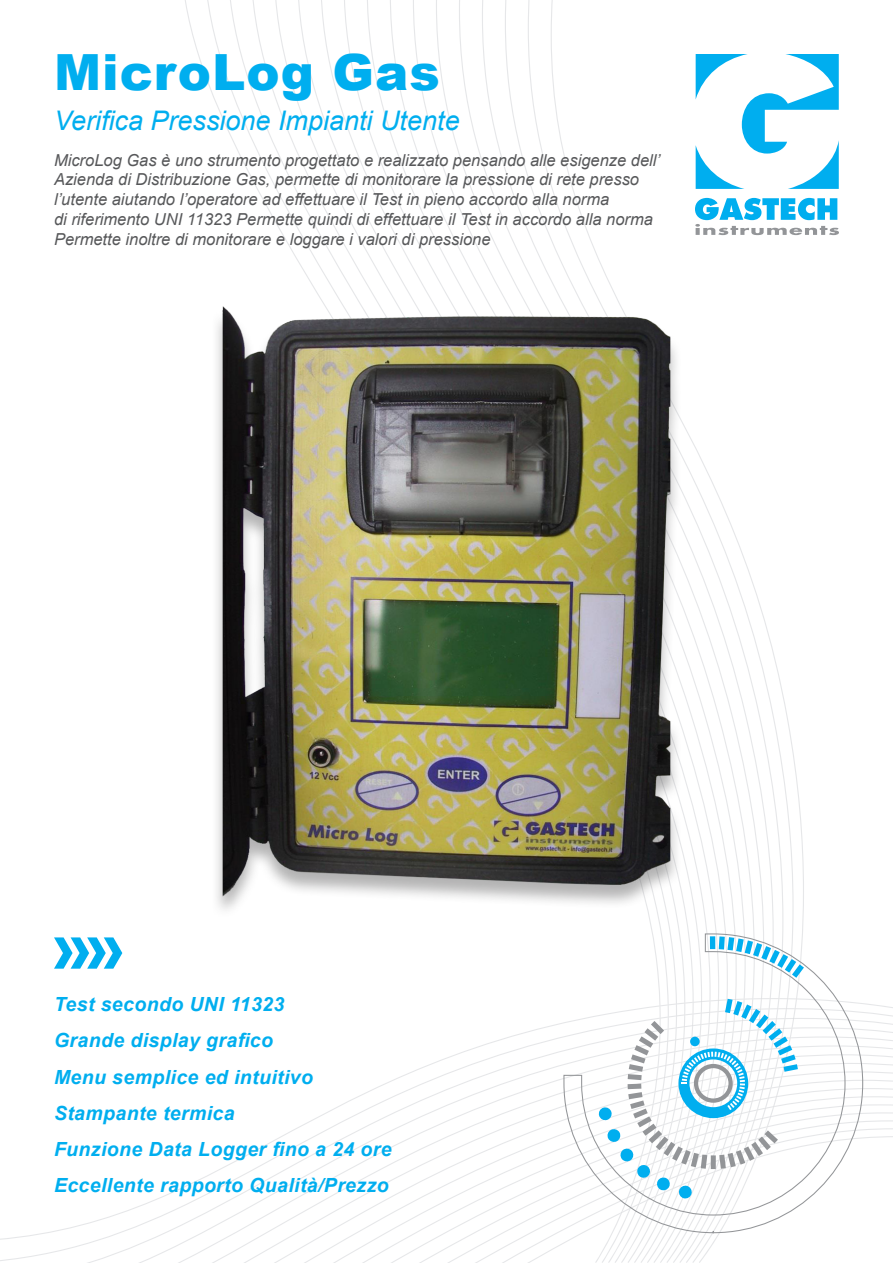
<style>
.page{position:relative;width:893px;height:1263px;background:#fff}
.page>*{position:absolute;margin:0;border:0;box-sizing:border-box;transform-origin:0 0}
.t1{font:900 49.8px "Arial";letter-spacing:.02em;color:#00aeef}
.t2{font:italic 27px "Arial";color:#00aeef}
.t3{font:italic 700 19.5px "Arial";letter-spacing:.02em;color:#00aeef}
.t4{font:italic 16.5px/19.8px "Arial";color:#57585a}
</style>
<div class="page">
<svg style="left:551px;top:0;width:253px;height:933px"></svg>
<svg style="left:0;top:1242px;width:714px;height:21px"></svg>
<svg style="left:0;top:1003px;width:893px;height:239px"></svg>
<svg style="left:563px;top:933px;width:300px;height:300px"></svg>
<svg style="left:598px;top:998px;width:200px;height:216px"></svg>
<svg style="left:749px;top:936px;width:55px;height:42px"></svg>
<svg style="left:749px;top:198px;width:90px;height:37px"></svg>
<svg style="left:696px;top:54px;width:143px;height:135px"></svg>
<svg style="left:54px;top:937px;width:68px;height:32px"></svg>
<img style="left:144px;top:198px;width:605px;height:807px">
<p class="t1" style="left:54px;top:36px;width:387px">MicroLog Gas</p>
<p class="t2" style="left:54px;top:103px;width:407px">Verifica Pressione Impianti Utente</p>
<p class="t4" style="left:54px;top:150px;width:608px">MicroLog Gas è uno strumento progettato e realizzato pensando alle esigenze dell’ Azienda di Distribuzione Gas, permette di monitorare la pressione di rete presso l’utente aiutando l’operatore ad effettuare il Test in pieno accordo alla norma<br>di riferimento UNI 11323 Permette quindi di effettuare il Test in accordo alla norma</p>
<p class="t4" style="left:54px;top:229px;width:438px">Permette inoltre di monitorare e loggare i valori di pressione</p>
<p class="t3" style="left:54px;top:992px;width:232px">Test secondo UNI 11323</p>
<p class="t3" style="left:54px;top:1028px;width:221px">Grande display grafico</p>
<p class="t3" style="left:54px;top:1064px;width:260px">Menu semplice ed intuitivo</p>
<p class="t3" style="left:54px;top:1100px;width:182px">Stampante termica</p>
<p class="t3" style="left:54px;top:1136px;width:339px">Funzione Data Logger fino a 24 ore</p>
<p class="t3" style="left:54px;top:1172px;width:336px">Eccellente rapporto Qualità/Prezzo</p>
</div>
